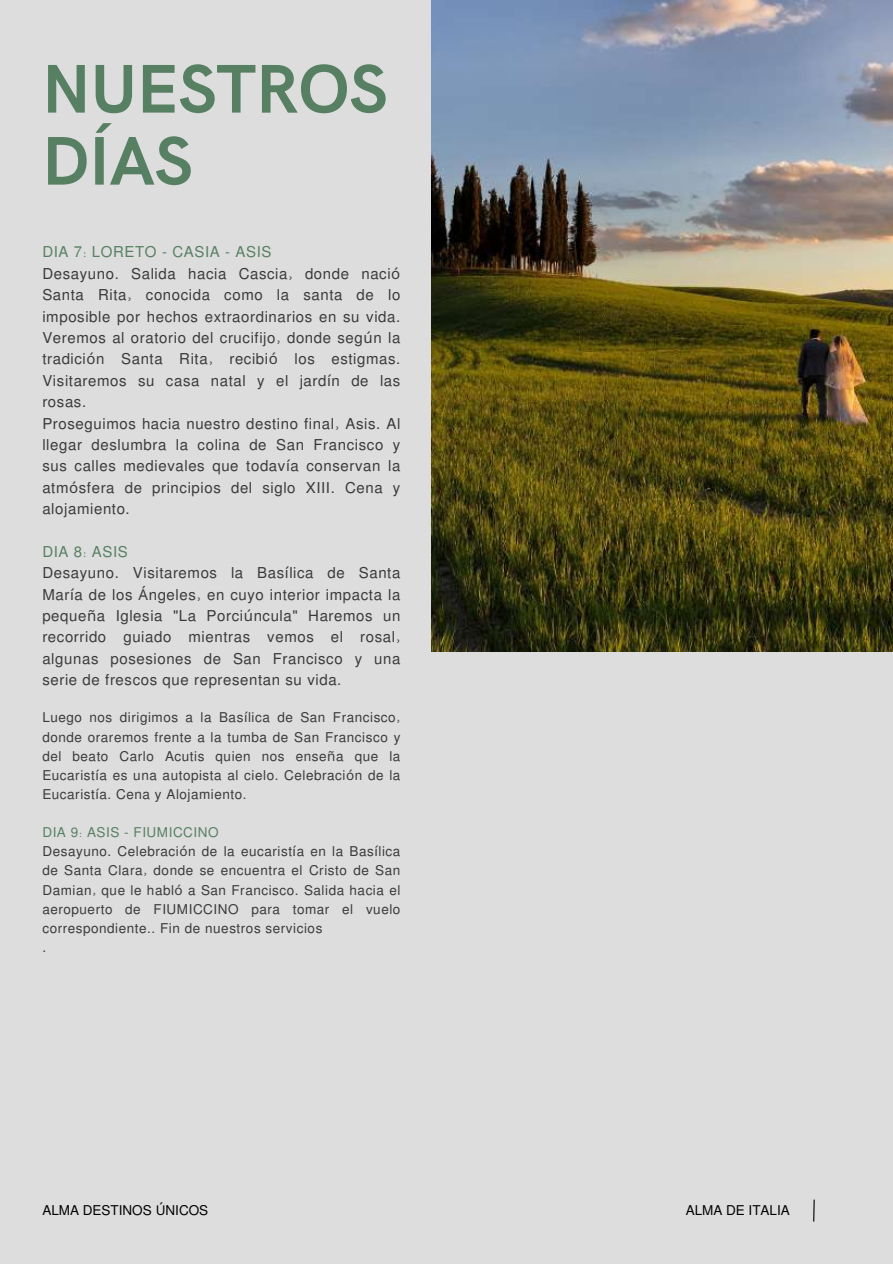
<style>
.page{position:relative;width:893px;height:1264px;background:#fff}
.page>*{position:absolute;margin:0;border:0;box-sizing:border-box;transform-origin:0 0}
.t1{font:700 69px "HK Grotesk";letter-spacing:-.005em;color:#578063}
.t2{font:15px/21.3px "Mukti";letter-spacing:.04em;color:#3b3939;text-align:justify}
.t3{font:15px "Mukti";letter-spacing:.04em;color:#578063}
.t4{font:13.5px/19.2px "Mukti";letter-spacing:.04em;color:#3b3939;text-align:justify}
.t5{font:13.5px "Mukti";color:#000}
.t6{font:13.5px "Mukti";letter-spacing:.04em;color:#578063}
.s1{font-family:"Noto Sans"}
</style>
<div class="page">
<div style="left:0;top:0;width:892px;height:1263px;background:#ddd"></div>
<img style="left:432px;top:0;width:460px;height:651px">
<svg style="left:813px;top:1199px;width:2px;height:23px"></svg>
<p class="t1" style="left:42px;top:50px;width:347px">NUESTROS</p>
<p class="t1" style="left:42px;top:122px;width:152px">DÍAS</p>
<p class="t3" style="left:42px;top:241px;width:230px">DIA 7: LORETO - CASIA - ASIS</p>
<p class="t2" style="left:42px;top:262px;width:359px">Desayuno. Salida hacia Cascia, donde naci<span class="s1">ó </span>Santa Rita, conocida como la santa de lo imposible por hechos extraordinarios en su vida.<br>Veremos al oratorio del crucifijo, donde seg<span class="s1">ú</span>n la tradici<span class="s1">ó</span>n Santa Rita, recibi<span class="s1">ó</span> los estigmas.<br>Visitaremos su casa natal y el jard<span class="s1">í</span>n de las rosas.</p>
<p class="t2" style="left:42px;top:412px;width:359px">Proseguimos hacia nuestro destino final, Asis. Al llegar deslumbra la colina de San Francisco y sus calles medievales que todav<span class="s1">í</span>a conservan la atm<span class="s1">ó</span>sfera de principios del siglo XIII. Cena y alojamiento.</p>
<p class="t3" style="left:42px;top:541px;width:87px">DIA 8: ASIS</p>
<p class="t2" style="left:42px;top:561px;width:359px">Desayuno. Visitaremos la Bas<span class="s1">í</span>lica de Santa Mar<span class="s1">í</span>a de los <span class="s1">Á</span>ngeles, en cuyo interior impacta la peque<span class="s1">ñ</span>a Iglesia "La Porci<span class="s1">ú</span>ncula" Haremos un recorrido guiado mientras vemos el rosal, algunas posesiones de San Francisco y una serie de frescos que representan su vida.</p>
<p class="t4" style="left:42px;top:707px;width:359px">Luego nos dirigimos a la Bas<span class="s1">í</span>lica de San Francisco, donde oraremos frente a la tumba de San Francisco y del beato Carlo Acutis quien nos ense<span class="s1">ñ</span>a que la Eucarist<span class="s1">í</span>a es una autopista al cielo. Celebraci<span class="s1">ó</span>n de la Eucarist<span class="s1">í</span>a. Cena y Alojamiento.</p>
<p class="t6" style="left:42px;top:822px;width:178px">DIA 9: ASIS - FIUMICCINO</p>
<p class="t4" style="left:42px;top:841px;width:359px">Desayuno. Celebraci<span class="s1">ó</span>n de la eucarist<span class="s1">í</span>a en la Bas<span class="s1">í</span>lica de Santa Clara, donde se encuentra el Cristo de San Damian, que le habl<span class="s1">ó</span> a San Francisco. Salida hacia el aeropuerto de FIUMICCINO para tomar el vuelo correspondiente.. Fin de nuestros servicios</p>
<p class="t4" style="left:42px;top:937px;width:5px">.</p>
<p class="t5" style="left:42px;top:1200px;width:167px">ALMA DESTINOS <span class="s1">Ú</span>NICOS</p>
<p class="t5" style="left:685px;top:1200px;width:106px">ALMA DE ITALIA</p>
</div>
